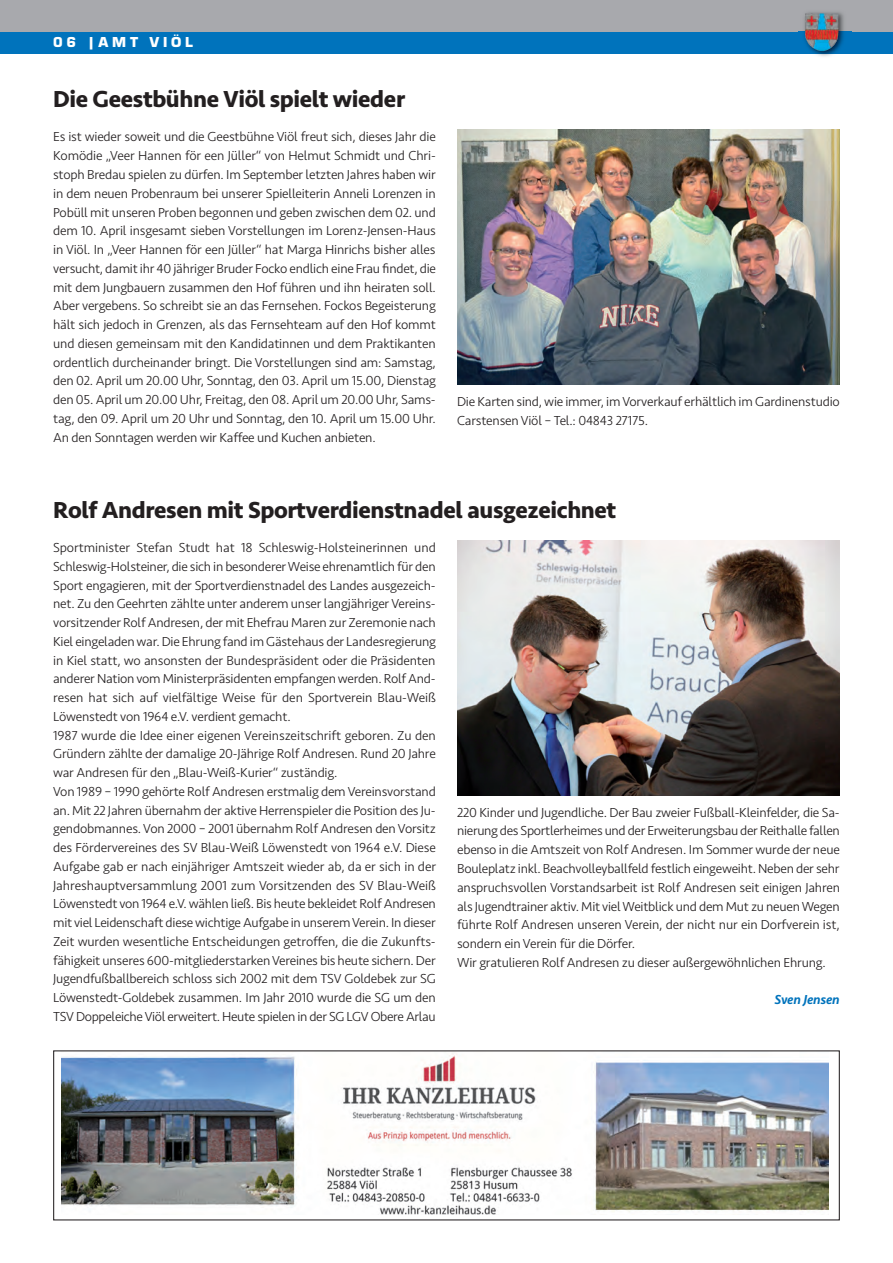
<style>
.page{position:relative;width:893px;height:1263px;background:#fff}
.page>*{position:absolute;margin:0;border:0;box-sizing:border-box;transform-origin:0 0}
.t1{font:700 24px "Seravek";letter-spacing:-.015em;color:#231f20}
.t2{font:15px "Eurostile T Blac";letter-spacing:.25em;color:#fff}
.t3{font:300 13.5px/18.8px "Seravek";letter-spacing:-.015em;color:#231f20}
.t4{font:italic 500 13.5px "Seravek";letter-spacing:-.015em;color:#0073bc}
</style>
<div class="page">
<div style="left:0;top:0;width:893px;height:43px;background:#a8a9ad"></div>
<div style="left:0;top:32px;width:893px;height:21px;background:#0073bc"></div>
<img style="left:799px;top:12px;width:52px;height:45px">
<img style="left:805px;top:13px;width:33px;height:38px">
<img style="left:62px;top:1053px;width:767px;height:161px">
<img style="left:457px;top:130px;width:383px;height:255px">
<img style="left:457px;top:540px;width:383px;height:255px">
<p class="t2" style="left:53px;top:33px;width:141px">06 |AMT VIÖL</p>
<h1 class="t1" style="left:53px;top:80px;width:353px">Die Geestbühne Viöl spielt wieder</h1>
<p class="t3" style="left:53px;top:128px;width:384px;text-align:justify">Es ist wieder soweit und die Geestbühne Viöl freut sich, dieses Jahr die Komödie „Veer Hannen för een Jüller“ von Helmut Schmidt und Chri&shy;stoph Bredau spielen zu dürfen. Im September letzten Jahres haben wir in dem neuen Probenraum bei unserer Spielleiterin Anneli Lorenzen in Pobüll mit unseren Proben begonnen und geben zwischen dem 02. und dem 10. April insgesamt sieben Vorstellungen im Lorenz-Jensen-Haus in Viöl. In „Veer Hannen för een Jüller“ hat Marga Hinrichs bisher alles versucht, damit ihr 40 jähriger Bruder Focko endlich eine Frau findet, die mit dem Jungbauern zusammen den Hof führen und ihn heiraten soll.<br>Aber vergebens. So schreibt sie an das Fernsehen. Fockos Begeisterung hält sich jedoch in Grenzen, als das Fernsehteam auf den Hof kommt und diesen gemeinsam mit den Kandidatinnen und dem Praktikanten ordentlich durcheinander bringt. Die Vorstellungen sind am: Samstag, den 02. April um 20.00 Uhr, Sonntag, den 03. April um 15.00, Dienstag den 05. April um 20.00 Uhr, Freitag, den 08. April um 20.00 Uhr, Sams&shy;tag, den 09. April um 20 Uhr und Sonntag, den 10. April um 15.00 Uhr.<br>An den Sonntagen werden wir Kaffee und Kuchen anbieten.</p>
<p class="t3" style="left:457px;top:392px;width:384px">Die Karten sind, wie immer, im Vorverkauf erhältlich im Gardinenstudio<br>Carstensen Viöl – Tel.: 04843 27175.</p>
<h1 class="t1" style="left:53px;top:491px;width:565px">Rolf Andresen mit Sportverdienstnadel ausgezeichnet</h1>
<p class="t3" style="left:53px;top:538px;width:384px">Sportminister Stefan Studt hat 18 Schleswig-Holsteinerinnen und Schleswig-Holsteiner, die sich in besonderer Weise ehrenamtlich für den Sport engagieren, mit der Sportverdienstnadel des Landes ausgezeich&shy;net. Zu den Geehrten zählte unter anderem unser langjähriger Vereins&shy;vorsitzender Rolf Andresen, der mit Ehefrau Maren zur Zeremonie nach Kiel eingeladen war. Die Ehrung fand im Gästehaus der Landesregierung in Kiel statt, wo ansonsten der Bundespräsident oder die Präsidenten anderer Nation vom Ministerpräsidenten empfangen werden. Rolf And&shy;resen hat sich auf vielfältige Weise für den Sportverein Blau-Weiß Löwenstedt von 1964 e.V. verdient gemacht.<br>1987 wurde die Idee einer eigenen Vereinszeitschrift geboren. Zu den Gründern zählte der damalige 20-Jährige Rolf Andresen. Rund 20 Jahre war Andresen für den „Blau-Weiß-Kurier“ zuständig.<br>Von 1989 – 1990 gehörte Rolf Andresen erstmalig dem Vereinsvorstand an. Mit 22 Jahren übernahm der aktive Herrenspieler die Position des Ju&shy;gendobmannes. Von 2000 – 2001 übernahm Rolf Andresen den Vorsitz des Fördervereines des SV Blau-Weiß Löwenstedt von 1964 e.V. Diese Aufgabe gab er nach einjähriger Amtszeit wieder ab, da er sich in der Jahreshauptversammlung 2001 zum Vorsitzenden des SV Blau-Weiß Löwenstedt von 1964 e.V. wählen ließ. Bis heute bekleidet Rolf Andresen mit viel Leidenschaft diese wichtige Aufgabe in unserem Verein. In dieser Zeit wurden wesentliche Entscheidungen getroffen, die die Zukunfts&shy;fähigkeit unseres 600-mitgliederstarken Vereines bis heute sichern. Der Jugendfußballbereich schloss sich 2002 mit dem TSV Goldebek zur SG Löwenstedt-Goldebek zusammen. Im Jahr 2010 wurde die SG um den TSV Doppeleiche Viöl erweitert. Heute spielen in der SG LGV Obere Arlau</p>
<p class="t3" style="left:457px;top:803px;width:384px">220 Kinder und Jugendliche. Der Bau zweier Fußball-Kleinfelder, die Sa&shy;nierung des Sportlerheimes und der Erweiterungsbau der Reithalle fallen ebenso in die Amtszeit von Rolf Andresen. Im Sommer wurde der neue Bouleplatz inkl. Beachvolleyballfeld festlich eingeweiht. Neben der sehr anspruchsvollen Vorstandsarbeit ist Rolf Andresen seit einigen Jahren als Jugendtrainer aktiv. Mit viel Weitblick und dem Mut zu neuen Wegen führte Rolf Andresen unseren Verein, der nicht nur ein Dorfverein ist, sondern ein Verein für die Dörfer.<br>Wir gratulieren Rolf Andresen zu dieser außergewöhnlichen Ehrung.</p>
<p class="t4" style="left:775px;top:991px;width:67px">Sven Jensen</p>
</div>
